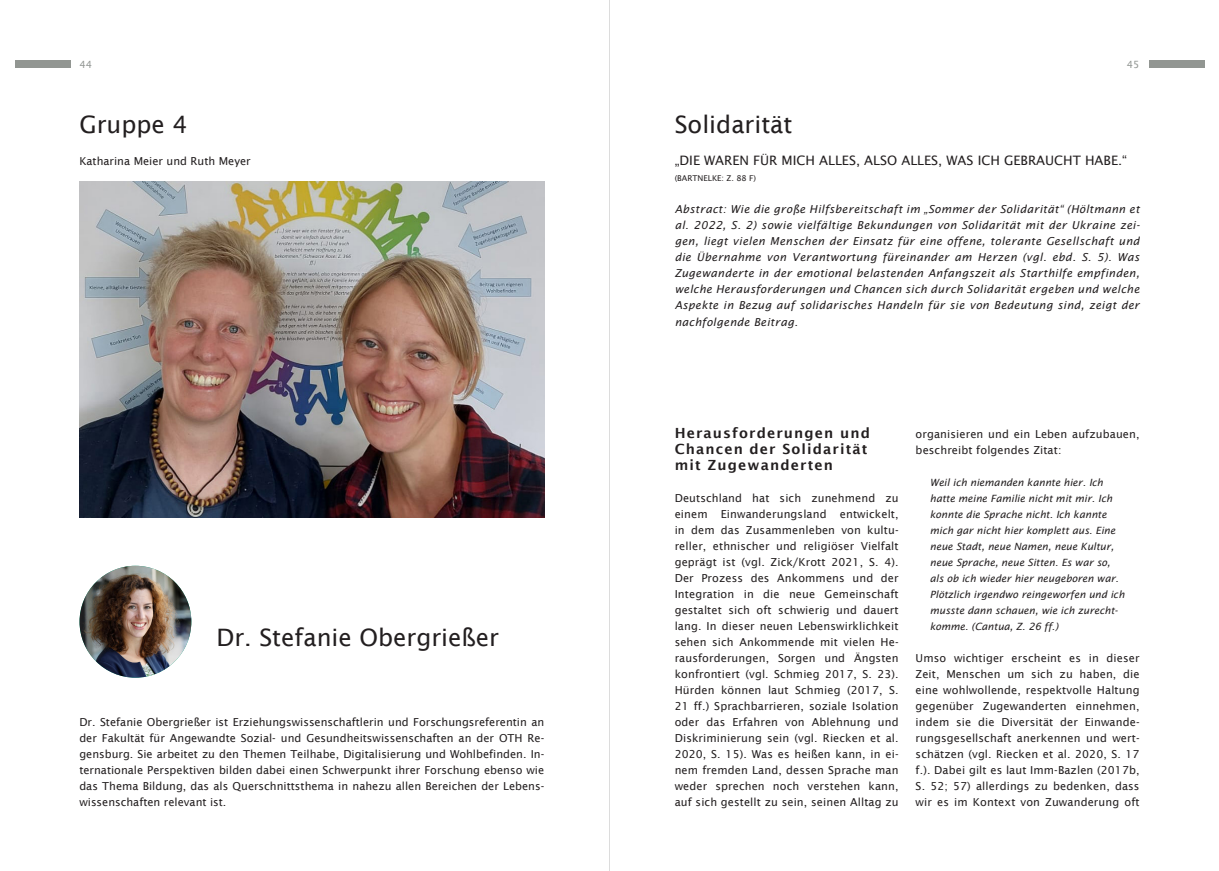
<style>
.page{position:relative;width:1219px;height:871px;background:#fff}
.page>*{position:absolute;margin:0;border:0;box-sizing:border-box;transform-origin:0 0}
.t1{font:24px "Lucida Sans";color:#231f20}
.t2{font:600 14px/16px "Lucida Sans";letter-spacing:.08em;color:#231f20}
.t3{font:13px "Lucida Sans";color:#231f20}
.Fließtext{font:11px/16px "Lucida Sans";letter-spacing:.01em;color:#231f20;text-align:justify}
.Abstract{font:italic 11px/16px "Lucida Sans";letter-spacing:.03em;color:#231f20;text-align:justify}
.Zitat{font:italic 10px/16px "Lucida Sans";color:#231f20}
.t4{font:10px "Lucida Sans";color:#929693}
.t5{font:8px "Lucida Sans";color:#231f20}
</style>
<div class="page">
<div style="left:15px;top:60px;width:55px;height:8px;background:#929692"></div>
<div style="left:1149px;top:60px;width:56px;height:8px;background:#929692"></div>
<hr style="left:609px;top:0;width:1px;height:870px;background:#dcdcdc">
<img style="left:80px;top:565px;width:111px;height:112px;border-radius:56px">
<img style="left:80px;top:181px;width:464px;height:336px">
<p class="t4" style="left:79px;top:58px;width:14px">44</p>
<p class="t4" style="left:1127px;top:58px;width:14px">45</p>
<h1 class="t1" style="left:79px;top:111px;width:110px">Gruppe 4</h1>
<p class="Fließtext" style="left:79px;top:153px;width:173px">Katharina Meier und Ruth Meyer</p>
<h1 class="t1" style="left:216px;top:623px;width:284px">Dr. Stefanie Obergrießer</h1>
<p class="Fließtext" style="left:79px;top:713px;width:466px">Dr. Stefanie Obergrießer ist Erziehungswissenschaftlerin und Forschungsreferentin an der Fakultät für Angewandte Sozial- und Gesundheitswissenschaften an der OTH Re&shy;gensburg. Sie arbeitet zu den Themen Teilhabe, Digitalisierung und Wohlbefinden. In&shy;ternationale Perspektiven bilden dabei einen Schwerpunkt ihrer Forschung ebenso wie das Thema Bildung, das als Querschnittsthema in nahezu allen Bereichen der Lebens&shy;wissenschaften relevant ist.</p>
<h1 class="t1" style="left:675px;top:111px;width:119px">Solidarität</h1>
<h2 class="t3" style="left:675px;top:153px;width:454px">„DIE WAREN FÜR MICH ALLES, ALSO ALLES, WAS ICH GEBRAUCHT HABE.“</h2>
<h2 class="t5" style="left:675px;top:174px;width:83px">(BARTNELKE: Z. 88 F)</h2>
<p class="Abstract" style="left:675px;top:201px;width:467px">Abstract: Wie die große Hilfsbereitschaft im „Sommer der Solidarität“ (Höltmann et al. 2022, S. 2) sowie vielfältige Bekundungen von Solidarität mit der Ukraine zei&shy;gen, liegt vielen Menschen der Einsatz für eine offene, tolerante Gesellschaft und die Übernahme von Verantwortung füreinander am Herzen (vgl. ebd. S. 5). Was Zugewanderte in der emotional belastenden Anfangszeit als Starthilfe empfinden, welche Herausforderungen und Chancen sich durch Solidarität ergeben und welche Aspekte in Bezug auf solidarisches Handeln für sie von Bedeutung sind, zeigt der nachfolgende Beitrag.</p>
<h3 class="t2" style="left:675px;top:424px;width:197px">Herausforderungen und<br>Chancen der Solidarität mit Zugewanderten</h3>
<p class="Fließtext" style="left:675px;top:489px;width:225px">Deutschland hat sich zunehmend zu einem Einwanderungsland entwickelt, in dem das Zusammenleben von kultu&shy;reller, ethnischer und religiöser Vielfalt geprägt ist (vgl. Zick/Krott 2021, S. 4).<br>Der Prozess des Ankommens und der Integration in die neue Gemeinschaft gestaltet sich oft schwierig und dauert lang. In dieser neuen Lebenswirklichkeit sehen sich Ankommende mit vielen He&shy;rausforderungen, Sorgen und Ängsten konfrontiert (vgl. Schmieg 2017, S. 23).<br>Hürden können laut Schmieg (2017, S.<br>21 ff.) Sprachbarrieren, soziale Isolation oder das Erfahren von Ablehnung und Diskriminierung sein (vgl. Riecken et al.<br>2020, S. 15). Was es heißen kann, in ei&shy;nem fremden Land, dessen Sprache man weder sprechen noch verstehen kann, auf sich gestellt zu sein, seinen Alltag zu</p>
<p class="Fließtext" style="left:916px;top:425px;width:225px">organisieren und ein Leben aufzubauen, beschreibt folgendes Zitat:</p>
<p class="Zitat" style="left:930px;top:474px;width:196px">Weil ich niemanden kannte hier. Ich hatte meine Familie nicht mit mir. Ich konnte die Sprache nicht. Ich kannte mich gar nicht hier komplett aus. Eine neue Stadt, neue Namen, neue Kultur, neue Sprache, neue Sitten. Es war so, als ob ich wieder hier neugeboren war.<br>Plötzlich irgendwo reingeworfen und ich musste dann schauen, wie ich zurecht&shy;komme. (Cantua, Z. 26 ff.)</p>
<p class="Fließtext" style="left:916px;top:649px;width:225px">Umso wichtiger erscheint es in dieser Zeit, Menschen um sich zu haben, die eine wohlwollende, respektvolle Haltung gegenüber Zugewanderten einnehmen, indem sie die Diversität der Einwande&shy;rungsgesellschaft anerkennen und wert&shy;schätzen (vgl. Riecken et al. 2020, S. 17 f.). Dabei gilt es laut Imm-Bazlen (2017b, S. 52; 57) allerdings zu bedenken, dass wir es im Kontext von Zuwanderung oft</p>
</div>
